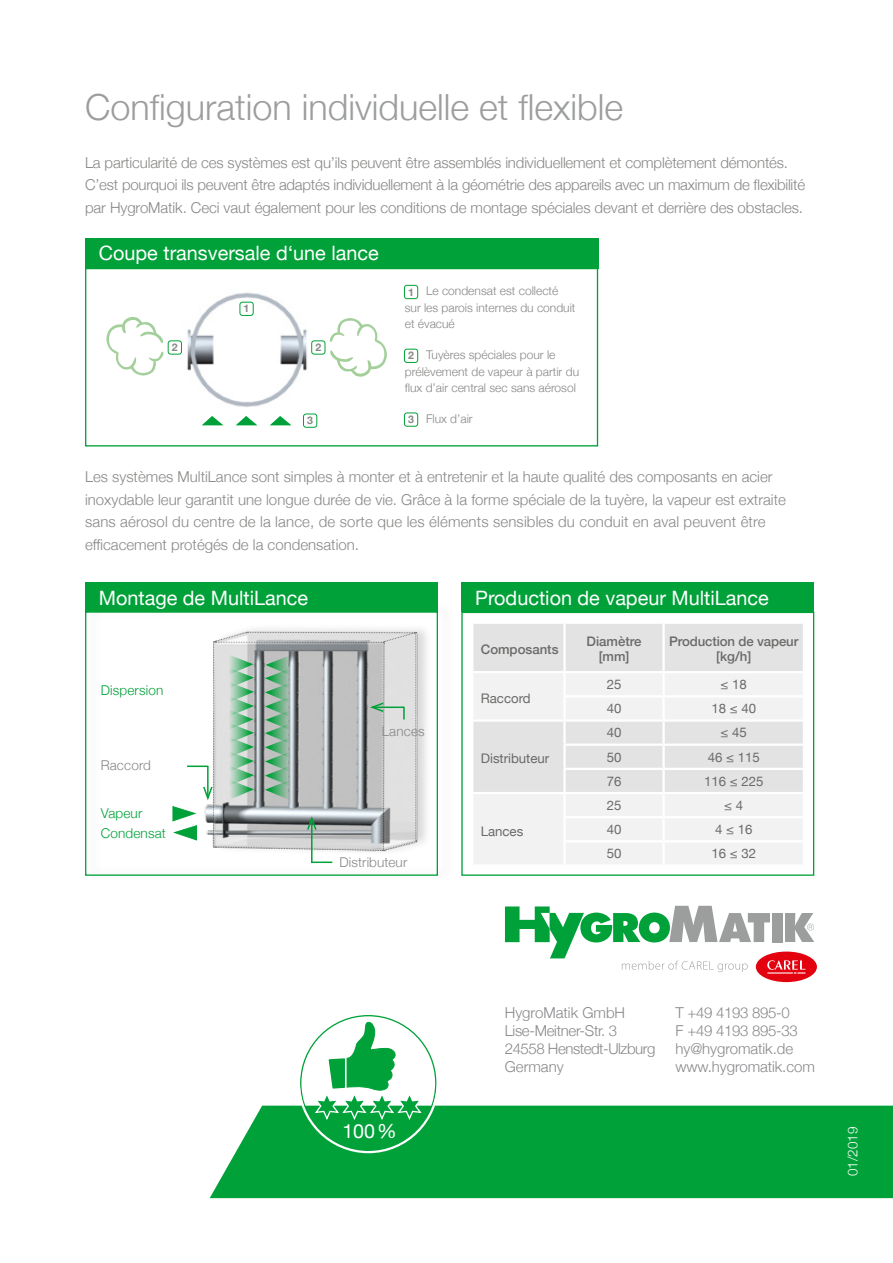
<style>
.page{position:relative;width:893px;height:1263px;background:#fff}
.page>*{position:absolute;margin:0;border:0;box-sizing:border-box;transform-origin:0 0}
.t1{font:300 36px "Helvetica Neue";color:#9c9d9d}
.t2{font:19.8px "Helvetica Neue";color:#fff}
.t3{font:19.65px "Helvetica Neue";color:#fff}
.t4{font:300 15px/22.5px "Helvetica Neue";letter-spacing:-.005em;color:#878786}
.t5{font:300 15px/18px "Helvetica Neue";letter-spacing:-.02em;color:#87888a}
.t6{font:300 13.5px/20.2px "Helvetica Neue";letter-spacing:.01em;color:#00a139}
.t7{font:300 13.5px "Helvetica Neue";letter-spacing:.01em;color:#878786}
.t8{font:300 13.5px "Helvetica Neue";color:#fff}
.t9{font:13.2px "Helvetica Neue";color:#6a6a69}
.t10{font:500 13.2px/15px "Helvetica Neue";color:#6a6a69;text-align:center}
.t11{font:300 12px/16.5px "Helvetica Neue";color:#878786}
.t12{font:700 10.5px "Helvetica Neue";color:#878786}
.s1{font-weight:700;font-size:10.5px}
</style>
<div class="page">
<svg style="left:756px;top:951px;width:61px;height:31px"></svg>
<svg style="left:505px;top:906px;width:309px;height:67px"></svg>
<div style="left:210px;top:1106px;width:683px;height:92px;background:#00a139"></div>
<svg style="left:304px;top:1022px;width:129px;height:146px"></svg>
<div style="left:461px;top:583px;width:353px;height:29px;background:#00a139"></div>
<div style="left:473px;top:624px;width:330px;height:47px;background:#e3e3e3"></div>
<svg style="left:473px;top:674px;width:330px;height:190px;fill:#f2f2f2"></svg>
<hr style="left:563px;top:624px;width:3px;height:47px;background:#fff">
<hr style="left:662px;top:624px;width:3px;height:47px;background:#fff">
<hr style="left:563px;top:673px;width:3px;height:22px;background:#fff">
<hr style="left:662px;top:673px;width:3px;height:22px;background:#fff">
<hr style="left:563px;top:695px;width:101px;height:2px;background:#fff">
<hr style="left:563px;top:697px;width:3px;height:22px;background:#fff">
<hr style="left:664px;top:695px;width:141px;height:2px;background:#fff">
<hr style="left:662px;top:697px;width:3px;height:22px;background:#fff">
<hr style="left:471px;top:719px;width:93px;height:3px;background:#fff">
<hr style="left:564px;top:719px;width:100px;height:3px;background:#fff">
<hr style="left:563px;top:722px;width:3px;height:21px;background:#fff">
<hr style="left:664px;top:719px;width:141px;height:3px;background:#fff">
<hr style="left:662px;top:722px;width:3px;height:21px;background:#fff">
<hr style="left:563px;top:743px;width:101px;height:3px;background:#fff">
<hr style="left:563px;top:746px;width:3px;height:22px;background:#fff">
<hr style="left:664px;top:743px;width:141px;height:3px;background:#fff">
<hr style="left:662px;top:746px;width:3px;height:22px;background:#fff">
<hr style="left:563px;top:768px;width:101px;height:2px;background:#fff">
<hr style="left:563px;top:770px;width:3px;height:22px;background:#fff">
<hr style="left:664px;top:768px;width:141px;height:2px;background:#fff">
<hr style="left:662px;top:770px;width:3px;height:22px;background:#fff">
<hr style="left:471px;top:792px;width:93px;height:2px;background:#fff">
<hr style="left:564px;top:792px;width:100px;height:2px;background:#fff">
<hr style="left:563px;top:794px;width:3px;height:22px;background:#fff">
<hr style="left:664px;top:792px;width:141px;height:2px;background:#fff">
<hr style="left:662px;top:794px;width:3px;height:22px;background:#fff">
<hr style="left:563px;top:816px;width:101px;height:2px;background:#fff">
<hr style="left:563px;top:818px;width:3px;height:22px;background:#fff">
<hr style="left:664px;top:816px;width:141px;height:2px;background:#fff">
<hr style="left:662px;top:818px;width:3px;height:22px;background:#fff">
<hr style="left:563px;top:840px;width:101px;height:2px;background:#fff">
<hr style="left:563px;top:842px;width:3px;height:22px;background:#fff">
<hr style="left:664px;top:840px;width:141px;height:2px;background:#fff">
<hr style="left:662px;top:842px;width:3px;height:22px;background:#fff">
<div style="left:461px;top:612px;width:353px;height:264px;border:1px solid #00a139"></div>
<div style="left:85px;top:268px;width:513px;height:178px;background:#fff;border:1px solid #00a139"></div>
<img style="left:132px;top:292px;width:194px;height:115px">
<svg style="left:106px;top:317px;width:59px;height:58px"></svg>
<svg style="left:329px;top:318px;width:58px;height:59px"></svg>
<div style="left:240px;top:302px;width:13px;height:13px;background:#fff;border-radius:3px"></div>
<div style="left:239px;top:302px;width:15px;height:14px;border:1px solid #00a139;border-radius:3px"></div>
<div style="left:312px;top:341px;width:13px;height:13px;background:#fff;border-radius:3px"></div>
<div style="left:311px;top:340px;width:14px;height:15px;border:1px solid #00a139;border-radius:3px"></div>
<div style="left:168px;top:341px;width:13px;height:13px;background:#fff;border-radius:3px"></div>
<div style="left:168px;top:340px;width:14px;height:15px;border:1px solid #00a139;border-radius:3px"></div>
<div style="left:303px;top:414px;width:14px;height:14px;border:1px solid #00a139;border-radius:3px"></div>
<svg style="left:235px;top:416px;width:23px;height:10px"></svg>
<svg style="left:270px;top:416px;width:22px;height:10px"></svg>
<svg style="left:201px;top:416px;width:23px;height:10px"></svg>
<div style="left:404px;top:285px;width:14px;height:14px;border:1px solid #00a139;border-radius:3px"></div>
<div style="left:404px;top:349px;width:14px;height:14px;border:1px solid #00a139;border-radius:3px"></div>
<div style="left:85px;top:238px;width:513px;height:30px;background:#00a139"></div>
<div style="left:404px;top:412px;width:14px;height:15px;border:1px solid #00a139;border-radius:3px"></div>
<img style="left:247px;top:629px;width:180px;height:235px">
<div style="left:85px;top:611px;width:353px;height:265px;border:1px solid #00a139"></div>
<div style="left:85px;top:583px;width:353px;height:29px;background:#00a139"></div>
<hr style="left:311px;top:818px;width:2px;height:45px;background:#00a139">
<hr style="left:311px;top:861px;width:21px;height:2px;background:#00a139">
<svg style="left:172px;top:631px;width:245px;height:220px"></svg>
<h1 class="t1" style="left:85px;top:78px;width:540px">Configuration individuelle et flexible</h1>
<p class="t4" style="left:85px;top:150px;width:722px">La particularité de ces systèmes est qu’ils peuvent être assemblés individuellement et complètement démontés.<br>C’est pourquoi ils peuvent être adaptés individuellement à la géométrie des appareils avec un maximum de flexibilité par HygroMatik. Ceci vaut également pour les conditions de montage spéciales devant et derrière des obstacles.</p>
<h2 class="t2" style="left:99px;top:239px;width:281px">Coupe transversale d‘une lance</h2>
<p class="t12" style="left:244px;top:300px;width:7px">1</p>
<p class="t12" style="left:172px;top:339px;width:7px">2</p>
<p class="t12" style="left:315px;top:339px;width:7px">2</p>
<p class="t12" style="left:307px;top:412px;width:7px">3</p>
<p class="t11" style="left:405px;top:282px;width:172px;text-indent:21px">Le condensat est collecté sur les parois internes du conduit et évacué</p>
<p class="t12" style="left:408px;top:284px;width:7px">1</p>
<p class="t11" style="left:405px;top:346px;width:176px;text-align:center">Tuyères spéciales pour le prélèvement de vapeur à partir du flux d’air central sec sans aérosol</p>
<p class="t12" style="left:408px;top:347px;width:7px">2</p>
<p class="t11" style="left:408px;top:410px;width:66px"><span class="s1">3</span> Flux d’air</p>
<p class="t4" style="left:85px;top:465px;width:702px">Les systèmes MultiLance sont simples à monter et à entretenir et la haute qualité des composants en acier inoxydable leur garantit une longue durée de vie. Grâce à la forme spéciale de la tuyère, la vapeur est extraite sans aérosol du centre de la lance, de sorte que les éléments sensibles du conduit en aval peuvent être efficacement protégés de la condensation.</p>
<h2 class="t2" style="left:99px;top:583px;width:211px">Montage de MultiLance</h2>
<h2 class="t2" style="left:475px;top:583px;width:295px">Production de vapeur MultiLance</h2>
<p class="t10" style="left:481px;top:640px;width:79px">Composants</p>
<p class="t10" style="left:587px;top:633px;width:57px">Diamètre [mm]</p>
<p class="t10" style="left:669px;top:633px;width:131px">Production de vapeur [kg/h]</p>
<p class="t9" style="left:481px;top:688px;width:51px">Raccord</p>
<p class="t9" style="left:607px;top:675px;width:16px">25</p>
<p class="t9" style="left:721px;top:675px;width:28px">≤ 18</p>
<p class="t9" style="left:607px;top:699px;width:16px">40</p>
<p class="t9" style="left:711px;top:699px;width:46px">18 ≤ 40</p>
<p class="t6" style="left:101px;top:679px;width:64px">Dispersion</p>
<p class="t7" style="left:101px;top:754px;width:52px">Raccord</p>
<p class="t6" style="left:101px;top:802px;width:66px">Vapeur<br>Condensat</p>
<p class="t7" style="left:382px;top:720px;width:45px">Lances</p>
<p class="t7" style="left:339px;top:851px;width:69px">Distributeur</p>
<p class="t9" style="left:481px;top:749px;width:70px">Distributeur</p>
<p class="t9" style="left:481px;top:821px;width:44px">Lances</p>
<p class="t9" style="left:607px;top:723px;width:16px">40</p>
<p class="t9" style="left:721px;top:723px;width:28px">≤ 45</p>
<p class="t9" style="left:607px;top:747px;width:16px">50</p>
<p class="t9" style="left:708px;top:747px;width:53px">46 ≤ 115</p>
<p class="t9" style="left:607px;top:771px;width:16px">76</p>
<p class="t9" style="left:704px;top:771px;width:61px">116 ≤ 225</p>
<p class="t9" style="left:607px;top:796px;width:16px">25</p>
<p class="t9" style="left:724px;top:796px;width:20px">≤ 4</p>
<p class="t9" style="left:607px;top:820px;width:16px">40</p>
<p class="t9" style="left:715px;top:820px;width:39px">4 ≤ 16</p>
<p class="t9" style="left:607px;top:844px;width:16px">50</p>
<p class="t9" style="left:711px;top:844px;width:46px">16 ≤ 32</p>
<p class="t5" style="left:505px;top:1002px;width:152px">HygroMatik GmbH<br>Lise-Meitner-Str. 3<br>24558 Henstedt-Ulzburg<br>Germany</p>
<p class="t5" style="left:675px;top:1002px;width:141px">T +49 4193 895-0<br>F +49 4193 895-33 hy@hygromatik.de www.hygromatik.com</p>
<h3 class="t3" style="left:342px;top:1119px;width:56px">100%</h3>
<p class="t8" style="left:842px;top:1176px;width:51px;rotate:-90deg">01/2019</p>
</div>
